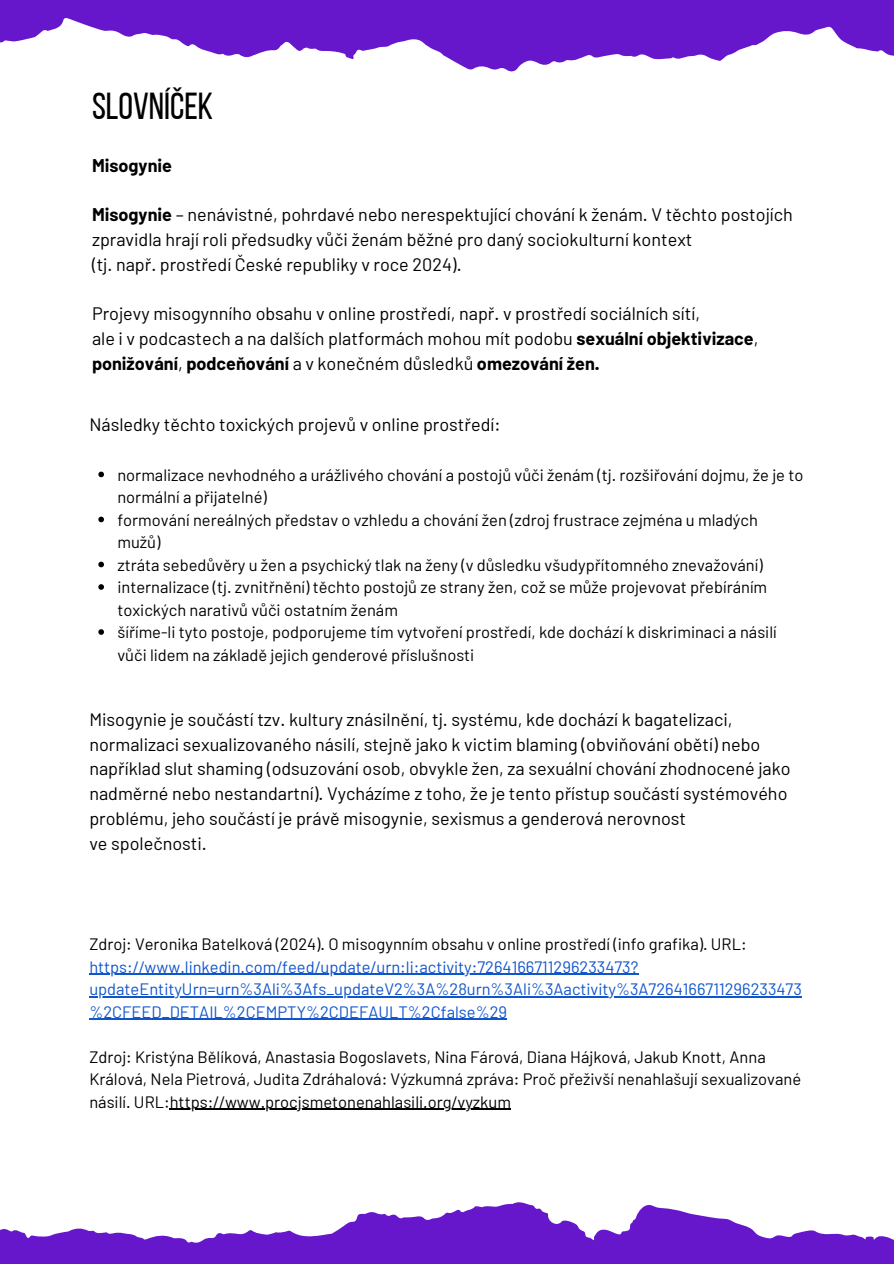
<style>
.page{position:relative;width:894px;height:1264px;background:#fff}
.page>*{position:absolute;margin:0;border:0;box-sizing:border-box;transform-origin:0 0}
.t1{font:37.5px "Bebas Neue";color:#000}
.t2{font:18px/24.8px "Barlow";color:#000}
.t3{font:700 18px "Barlow";color:#000}
.t4{font:16.5px/22.5px "Barlow";color:#000}
.t5{font:16.5px/22.5px "Barlow";color:#15c}
.s1{font-weight:700}
</style>
<div class="page">
<svg style="left:0;top:0;width:893px;height:72px;fill:#6617cc"></svg>
<hr style="left:89px;top:973px;width:549px;height:1px;background:#15c">
<hr style="left:89px;top:996px;width:712px;height:1px;background:#15c">
<hr style="left:89px;top:1018px;width:418px;height:1px;background:#15c">
<hr style="left:170px;top:1108px;width:341px;height:1px;background:#000">
<svg style="left:0;top:1202px;width:893px;height:61px;fill:#6617cc"></svg>
<svg style="left:98px;top:471px;width:6px;height:6px"></svg>
<svg style="left:98px;top:516px;width:6px;height:6px"></svg>
<svg style="left:98px;top:561px;width:6px;height:6px"></svg>
<svg style="left:98px;top:584px;width:6px;height:6px"></svg>
<svg style="left:98px;top:629px;width:6px;height:6px"></svg>
<p class="t1" style="left:92px;top:91px;width:123px">SLOVNÍČEK</p>
<h1 class="t3" style="left:92px;top:153px;width:82px">Misogynie</h1>
<h2 class="t2" style="left:92px;top:201px;width:702px"><span class="s1">Misogynie</span> – nenávistné, pohrdavé nebo nerespektující chování k ženám. V těchto postojích zpravidla hrají roli předsudky vůči ženám běžné pro daný sociokulturní kontext</h2>
<p class="t2" style="left:92px;top:251px;width:371px">(tj. např. prostředí České republiky v roce 2024).</p>
<p class="t2" style="left:92px;top:300px;width:609px">Projevy misogynního obsahu v online prostředí, např. v prostředí sociálních sítí,</p>
<p class="t2" style="left:92px;top:325px;width:667px">ale i v podcastech a na dalších platformách mohou mít podobu <span class="s1">sexuální objektivizace</span>, <span class="s1">ponižování</span>, <span class="s1">podceňování</span> a v konečném důsledků <span class="s1">omezování žen.</span></p>
<p class="t2" style="left:89px;top:411px;width:412px">Následky těchto toxických projevů v online prostředí:</p>
<p class="t4" style="left:117px;top:463px;width:687px">normalizace nevhodného a urážlivého chování a postojů vůči ženám (tj. rozšiřování dojmu, že je to normální a přijatelné)</p>
<p class="t4" style="left:117px;top:508px;width:642px">formování nereálných představ o vzhledu a chování žen (zdroj frustrace zejména u mladých mužů)</p>
<p class="t4" style="left:117px;top:553px;width:646px">ztráta sebedůvěry u žen a psychický tlak na ženy (v důsledku všudypřítomného znevažování)</p>
<p class="t4" style="left:117px;top:575px;width:651px">internalizace (tj. zvnitřnění) těchto postojů ze strany žen, což se může projevovat přebíráním toxických narativů vůči ostatním ženám</p>
<p class="t4" style="left:117px;top:620px;width:660px">šíříme-li tyto postoje, podporujeme tím vytvoření prostředí, kde dochází k diskriminaci a násilí vůči lidem na základě jejich genderové příslušnosti</p>
<p class="t2" style="left:89px;top:706px;width:702px">Misogynie je součástí tzv. kultury znásilnění, tj. systému, kde dochází k bagatelizaci, normalizaci sexualizovaného násilí, stejně jako k victim blaming (obviňování obětí) nebo například slut shaming (odsuzování osob, obvykle žen, za sexuální chování zhodnocené jako nadměrné nebo nestandartní). Vycházíme z toho, že je tento přístup součástí systémového problému, jeho součástí je právě misogynie, sexismus a genderová nerovnost</p>
<p class="t2" style="left:89px;top:830px;width:119px">ve společnosti.</p>
<p class="t4" style="left:89px;top:932px;width:658px">Zdroj: Veronika Batelková (2024). O misogynním obsahu v online prostředí (info grafika). URL:</p>
<p class="t5" style="left:89px;top:954px;width:550px">https://www.linkedin.com/feed/update/urn:li:activity:7264166711296233473?</p>
<p class="t5" style="left:89px;top:977px;width:714px">updateEntityUrn=urn%3Ali%3Afs_updateV2%3A%28urn%3Ali%3Aactivity%3A7264166711296233473 %2CFEED_DETAIL%2CEMPTY%2CDEFAULT%2Cfalse%29</p>
<p class="t4" style="left:89px;top:1044px;width:713px">Zdroj: Kristýna Bělíková, Anastasia Bogoslavets, Nina Fárová, Diana Hájková, Jakub Knott, Anna<br>Králová, Nela Pietrová, Judita Zdráhalová: Výzkumná zpráva: Proč přeživší nenahlašují sexualizované</p>
<p class="t4" style="left:89px;top:1089px;width:423px">násilí. URL:https://www.procjsmetonenahlasili.org/vyzkum</p>
</div>
